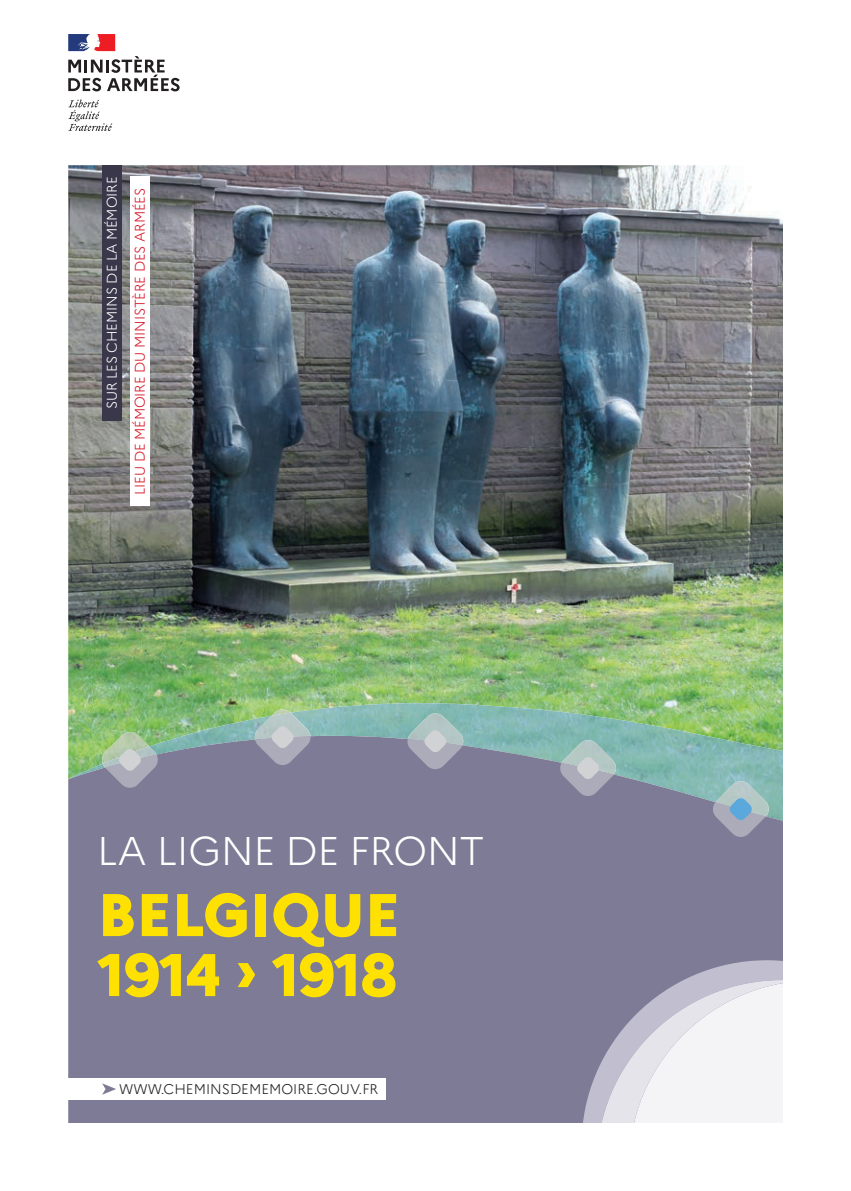
<style>
.page{position:relative;width:851px;height:1191px;background:#fff}
.page>*{position:absolute;margin:0;border:0;box-sizing:border-box;transform-origin:0 0}
.t1{font:800 60px/60px "Marianne";letter-spacing:-.01em;color:#ffe101}
.t2{font:300 40px "Marianne";letter-spacing:-.01em;color:#fff}
.t3{font:300 14px "Marianne";letter-spacing:-.01em;color:#d71729}
.t4{font:300 14px "Marianne";color:#231f20}
.t5{font:300 14px "Marianne";letter-spacing:-.01em;color:#fff}
</style>
<div class="page">
<svg style="left:68px;top:100px;width:44px;height:31px"></svg>
<svg style="left:68px;top:34px;width:112px;height:57px"></svg>
<img style="left:68px;top:165px;width:714px;height:553px">
<img style="left:101px;top:703px;width:681px;height:15px">
<svg style="left:68px;top:718px;width:714px;height:405px;background:#7e8196"></svg>
<svg style="left:581px;top:960px;width:201px;height:163px;background:#908ea5"></svg>
<svg style="left:596px;top:980px;width:186px;height:143px;background:#a9a7ba"></svg>
<svg style="left:629px;top:981px;width:153px;height:142px;fill:#f4f4f7"></svg>
<div style="left:63px;top:1077px;width:323px;height:22px;background:#fff"></div>
<img style="left:271px;top:709px;width:20px;height:3px">
<img style="left:254px;top:712px;width:56px;height:27px">
<svg style="left:255px;top:725px;width:56px;height:40px;background:#a6abb6"></svg>
<img style="left:407px;top:713px;width:57px;height:32px">
<svg style="left:407px;top:730px;width:55px;height:39px;background:#a6aab6"></svg>
<img style="left:561px;top:740px;width:56px;height:34px">
<svg style="left:559px;top:756px;width:55px;height:40px;background:#a6abb6"></svg>
<img style="left:715px;top:781px;width:54px;height:35px">
<svg style="left:711px;top:797px;width:54px;height:40px;background:#94a4b7"></svg>
<img style="left:101px;top:732px;width:48px;height:31px">
<img style="left:103px;top:746px;width:53px;height:21px">
<svg style="left:105px;top:748px;width:54px;height:39px;background:#a7abb3"></svg>
<svg style="left:102px;top:1083px;width:14px;height:11px"></svg>
<div style="left:102px;top:165px;width:19px;height:255px;background:#3a374b"></div>
<div style="left:130px;top:176px;width:19px;height:330px;background:#fff"></div>
<p class="t5" style="left:103px;top:409px;width:234px;rotate:-90deg">SUR LES CHEMINS DE LA MÉMOIRE</p>
<p class="t3" style="left:131px;top:494px;width:308px;rotate:-90deg">LIEU DE MÉMOIRE DU MINISTÈRE DES ARMÉES</p>
<h2 class="t2" style="left:97px;top:826px;width:388px">LA LIGNE DE FRONT</h2>
<h1 class="t1" style="left:97px;top:884px;width:304px">BELGIQUE<br>1914 › 1918</h1>
<p class="t4" style="left:119px;top:1080px;width:260px">WWW.CHEMINSDEMEMOIRE.GOUV.FR</p>
</div>
